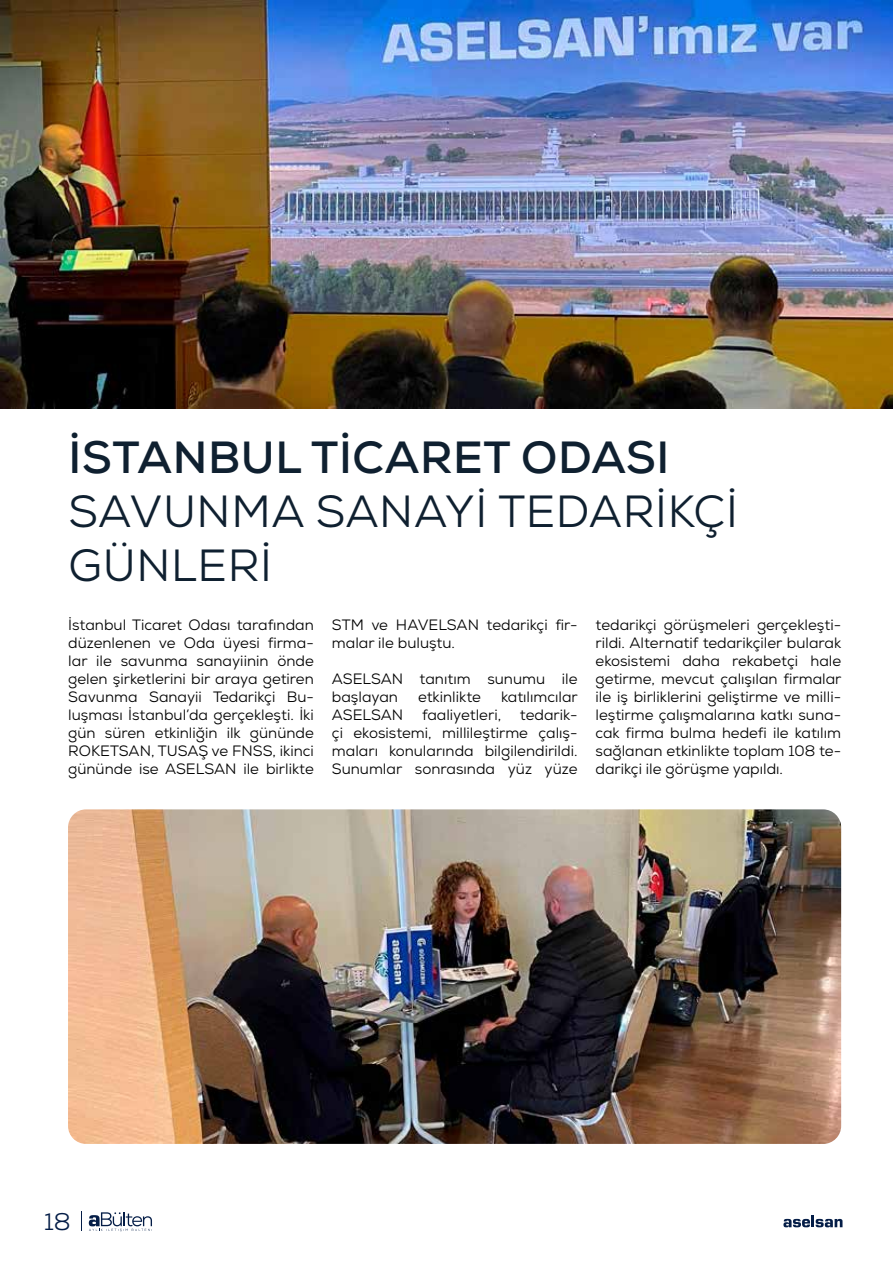
<style>
.page{position:relative;width:893px;height:1263px;background:#fff}
.page>*{position:absolute;margin:0;border:0;box-sizing:border-box;transform-origin:0 0}
.t1{font:45px/54px "Nexa";letter-spacing:.015em;color:#0f2030}
.t2{font:700 45px "Nexa";letter-spacing:.015em;color:#0f2030}
.t3{font:24px "Nexa";color:#041d47}
.t4{font:15px/18px "Nexa";color:#000;text-align:justify}
</style>
<div class="page">
<img style="left:0;top:0;width:893px;height:408px">
<img style="left:68px;top:809px;width:773px;height:335px">
<svg style="left:783px;top:1215px;width:59px;height:12px"></svg>
<svg style="left:89px;top:1212px;width:63px;height:20px"></svg>
<svg style="left:81px;top:1211px;width:1px;height:20px"></svg>
<h1 class="t2" style="left:69px;top:428px;width:602px">İSTANBUL TICARET ODASI</h1>
<h1 class="t1" style="left:69px;top:484px;width:664px">SAVUNMA SANAYI TEDARI KÇI<br>GÜNLERI</h1>
<p class="t4" style="left:68px;top:616px;width:247px">İstanbul Ticaret Odası tarafından düzenlenen ve Oda üyesi firma&shy;lar ile savunma sanayiinin önde gelen şirketlerini bir araya getiren Savunma Sanayii Tedarikçi Bu&shy;luşması İstanbul’da gerçekleşti. İki gün süren etkinliğin ilk gününde ROKETSAN, TUSAŞ ve FNSS, ikinci gününde ise ASELSAN ile birlikte</p>
<p class="t4" style="left:332px;top:616px;width:247px">STM ve HAVELSAN tedarikçi fir&shy;malar ile buluştu.</p>
<p class="t4" style="left:332px;top:670px;width:247px">ASELSAN tanıtım sunumu ile başlayan</p>
<p class="t4" style="left:418px;top:688px;width:65px">etkinlikte</p>
<p class="t4" style="left:501px;top:688px;width:78px">katılımcılar</p>
<p class="t4" style="left:332px;top:706px;width:73px">ASELSAN</p>
<p class="t4" style="left:422px;top:706px;width:81px">faaliyetleri,</p>
<p class="t4" style="left:332px;top:706px;width:247px;text-indent:188px">tedarik&shy;çi ekosistemi, millileştirme çalış&shy;maları konularında bilgilendirildi.<br>Sunumlar sonrasında yüz yüze</p>
<p class="t4" style="left:595px;top:616px;width:247px">tedarikçi görüşmeleri gerçekleşti&shy;rildi. Alternatif tedarikçiler bularak ekosistemi daha rekabetçi hale getirme, mevcut çalışılan firmalar ile iş birliklerini geliştirme ve milli&shy;leştirme çalışmalarına katkı suna&shy;cak firma bulma hedefi ile katılım sağlanan etkinlikte toplam 108 te&shy;darikçi ile görüşme yapıldı.</p>
<h2 class="t3" style="left:44px;top:1206px;width:28px">18</h2>
</div>
